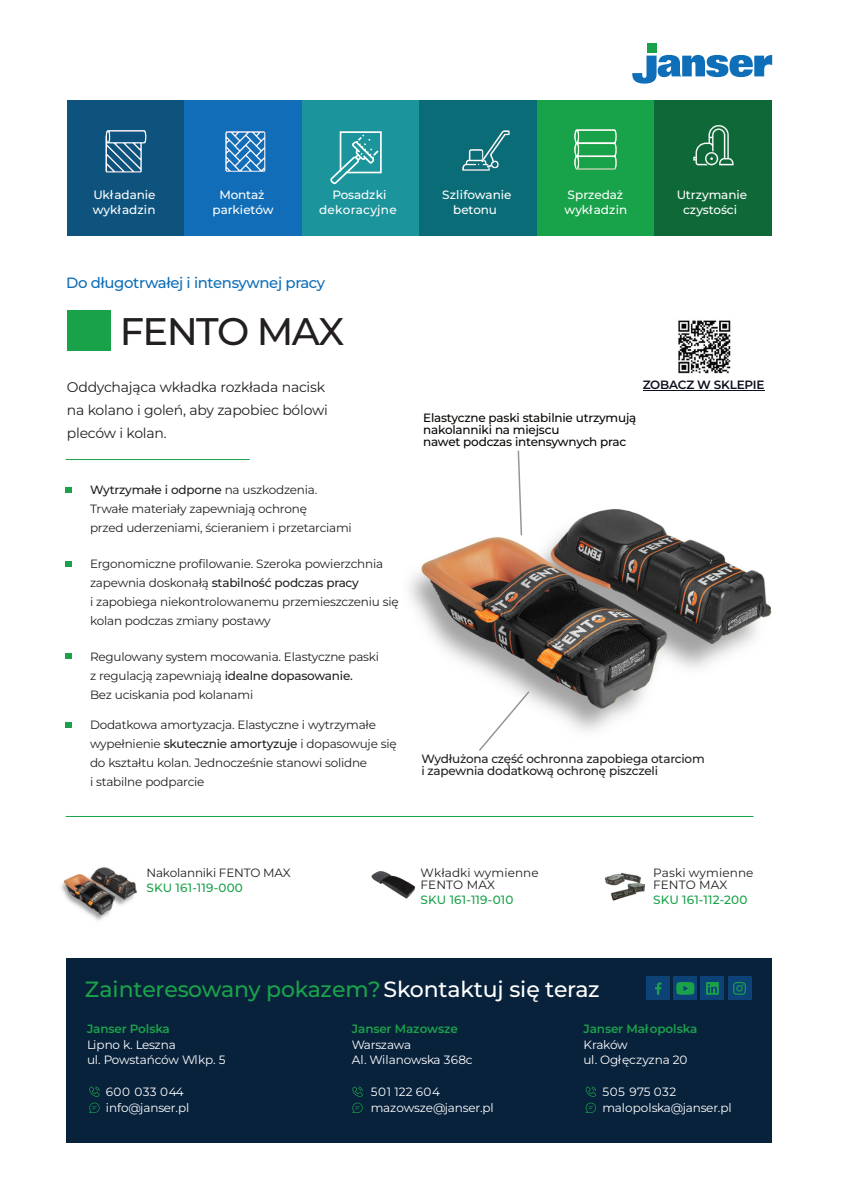
<style>
.page{position:relative;width:842px;height:1191px;background:#fff}
.page>*{position:absolute;margin:0;border:0;box-sizing:border-box;transform-origin:0 0}
.t1{font:500 38.4px "Montserrat";letter-spacing:-.04em;color:#231f20}
.t2{font:500 22px "Montserrat";letter-spacing:-.01em;color:#1aa24a}
.t3{font:500 14.8px "Montserrat";letter-spacing:-.025em;color:#0e6fb8}
.t4{font:14px/23px "Montserrat";letter-spacing:-.015em;color:#231f20}
.t5{font:12px/19px "Montserrat";letter-spacing:-.015em;color:#231f20}
.t6{font:12px/15.6px "Montserrat";letter-spacing:-.01em;color:#fff}
.t7{font:500 12px/14.4px "Montserrat";letter-spacing:-.005em;color:#fff;text-align:center}
.t8{font:500 12px/12px "Montserrat";letter-spacing:-.015em;color:#080704}
.t9{font:500 12px/12px "Montserrat";letter-spacing:-.015em;color:#231f20}
.t10{font:12px/12px "Montserrat";letter-spacing:.01em;color:#231f20}
.t11{font:500 12px "Montserrat";letter-spacing:.015em;color:#1aa24a}
.t12{font:600 12px "Montserrat";letter-spacing:-.015em;color:#1aa24a}
.t13{font:500 12px/14.8px "Montserrat";letter-spacing:.02em;color:#fff;text-align:center}
.t14{font:600 12px "Montserrat";letter-spacing:-.015em;color:#0d0f1e}
.s1{font-weight:500}
.s2{color:#fff}
</style>
<div class="page">
<img style="left:678px;top:320px;width:53px;height:54px">
<img style="left:604px;top:872px;width:41px;height:29px">
<div style="left:67px;top:958px;width:705px;height:185px;background:#09223c"></div>
<div style="left:646px;top:976px;width:24px;height:24px;background:#0d4276"></div>
<svg style="left:655px;top:982px;width:7px;height:12px"></svg>
<div style="left:727px;top:976px;width:24px;height:24px;background:#0d4276"></div>
<svg style="left:733px;top:982px;width:13px;height:12px"></svg>
<svg style="left:673px;top:976px;width:24px;height:24px"></svg>
<svg style="left:676px;top:982px;width:18px;height:12px"></svg>
<div style="left:700px;top:976px;width:24px;height:24px;background:#0d4276"></div>
<svg style="left:706px;top:982px;width:13px;height:12px"></svg>
<div style="left:647px;top:44px;width:9px;height:9px;background:#1aa24a"></div>
<svg style="left:632px;top:55px;width:140px;height:29px"></svg>
<hr style="left:66px;top:459px;width:184px;height:1px;background:#1aa24a">
<hr style="left:66px;top:816px;width:687px;height:1px;background:#1aa24a">
<div style="left:67px;top:310px;width:44px;height:40px;background:#1aa24a"></div>
<svg style="left:66px;top:487px;width:6px;height:6px"></svg>
<svg style="left:66px;top:561px;width:6px;height:6px"></svg>
<svg style="left:66px;top:653px;width:6px;height:6px"></svg>
<svg style="left:66px;top:722px;width:6px;height:5px"></svg>
<div style="left:67px;top:101px;width:117px;height:135px;background:#0d537d"></div>
<div style="left:184px;top:101px;width:118px;height:135px;background:#116db7"></div>
<div style="left:302px;top:101px;width:117px;height:135px;background:#1b949b"></div>
<div style="left:419px;top:101px;width:118px;height:135px;background:#096c77"></div>
<div style="left:537px;top:101px;width:118px;height:135px;background:#18a24a"></div>
<div style="left:655px;top:101px;width:117px;height:135px;background:#0f6837"></div>
<img style="left:462px;top:149px;width:36px;height:22px">
<img style="left:482px;top:130px;width:27px;height:37px">
<svg style="left:693px;top:125px;width:40px;height:40px"></svg>
<img style="left:575px;top:130px;width:42px;height:39px">
<img style="left:106px;top:130px;width:40px;height:42px">
<img style="left:225px;top:132px;width:41px;height:40px">
<svg style="left:330px;top:131px;width:52px;height:53px"></svg>
<svg style="left:89px;top:1086px;width:11px;height:27px"></svg>
<svg style="left:352px;top:1086px;width:11px;height:27px"></svg>
<svg style="left:586px;top:1086px;width:10px;height:27px"></svg>
<img style="left:409px;top:509px;width:363px;height:222px">
<img style="left:61px;top:867px;width:76px;height:54px">
<img style="left:371px;top:871px;width:45px;height:28px">
<svg style="left:477px;top:689px;width:54px;height:62px"></svg>
<svg style="left:517px;top:450px;width:6px;height:87px"></svg>
<hr style="left:643px;top:390px;width:122px;height:1px;background:#0d0f1e">
<p class="t7" style="left:93px;top:188px;width:64px;text-align:left">Układanie wykładzin</p>
<p class="t7" style="left:213px;top:188px;width:62px">Montaż parkietów</p>
<p class="t13" style="left:319px;top:188px;width:79px">Posadzki dekoracyjne</p>
<p class="t7" style="left:564px;top:188px;width:64px;text-align:left">Sprzedaż wykładzin</p>
<p class="t7" style="left:677px;top:188px;width:72px">Utrzymanie czystości</p>
<p class="t7" style="left:442px;top:188px;width:71px">Szlifowanie betonu</p>
<p class="t3" style="left:66px;top:274px;width:261px">Do długotrwałej i intensywnej pracy</p>
<h1 class="t1" style="left:120px;top:308px;width:226px">FENTO MAX</h1>
<p class="t4" style="left:67px;top:376px;width:262px">Oddychająca wkładka rozkłada nacisk na kolano i goleń, aby zapobiec bólowi pleców i kolan.</p>
<p class="t5" style="left:90px;top:480px;width:263px"><span class="s1">Wytrzymałe i odporne</span> na uszkodzenia.<br>Trwałe materiały zapewniają ochronę<br>przed uderzeniami, ścieraniem i przetarciami</p>
<p class="t5" style="left:90px;top:554px;width:310px">Ergonomiczne profilowanie. Szeroka powierzchnia zapewnia doskonałą <span class="s1">stabilność podczas pracy<br></span>i zapobiega niekontrolowanemu przemieszczeniu się kolan podczas zmiany postawy</p>
<p class="t5" style="left:90px;top:647px;width:291px">Regulowany system mocowania. Elastyczne paski z regulacją zapewniają <span class="s1">idealne dopasowanie.<br></span>Bez uciskania pod kolanami</p>
<p class="t5" style="left:90px;top:715px;width:308px">Dodatkowa amortyzacja. Elastyczne i wytrzymałe wypełnienie <span class="s1">skutecznie amortyzuje</span> i dopasowuje się do kształtu kolan. Jednocześnie stanowi solidne<br>i stabilne podparcie</p>
<p class="t14" style="left:643px;top:378px;width:123px">ZOBACZ W SKLEPIE</p>
<p class="t8" style="left:423px;top:412px;width:215px">Elastyczne paski stabilnie utrzymują nakolanniki na miejscu<br>nawet podczas intensywnych prac</p>
<p class="t9" style="left:421px;top:753px;width:285px">Wydłużona część ochronna zapobiega otarciom i zapewnia dodatkową ochronę piszczeli</p>
<p class="t5" style="left:146px;top:863px;width:146px">Nakolanniki FENTO MAX</p>
<p class="t11" style="left:146px;top:880px;width:98px">SKU 161-119-000</p>
<p class="t10" style="left:421px;top:866px;width:120px">Wkładki wymienne<br>FENTO MAX</p>
<p class="t11" style="left:421px;top:892px;width:94px">SKU 161-119-010</p>
<p class="t10" style="left:653px;top:866px;width:102px">Paski wymienne<br>FENTO MAX</p>
<p class="t11" style="left:653px;top:892px;width:96px">SKU 161-112-200</p>
<h2 class="t2" style="left:85px;top:975px;width:516px">Zainteresowany pokazem?<span class="s2">Skontaktuj się teraz</span></h2>
<p class="t12" style="left:87px;top:1021px;width:84px">Janser Polska</p>
<p class="t6" style="left:87px;top:1036px;width:140px">Lipno k. Leszna<br>ul. Powstańców Wlkp. 5</p>
<p class="t6" style="left:106px;top:1083px;width:85px">600 033 044 info@janser.pl</p>
<p class="t12" style="left:352px;top:1021px;width:108px">Janser Mazowsze</p>
<p class="t6" style="left:352px;top:1036px;width:122px">Warszawa<br>Al. Wilanowska 368c</p>
<p class="t6" style="left:371px;top:1083px;width:125px">501 122 604 mazowsze@janser.pl</p>
<p class="t12" style="left:583px;top:1021px;width:115px">Janser Małopolska</p>
<p class="t6" style="left:583px;top:1036px;width:106px">Kraków<br>ul. Ogłęczyzna 20</p>
<p class="t6" style="left:602px;top:1083px;width:131px">505 975 032 malopolska@janser.pl</p>
</div>
